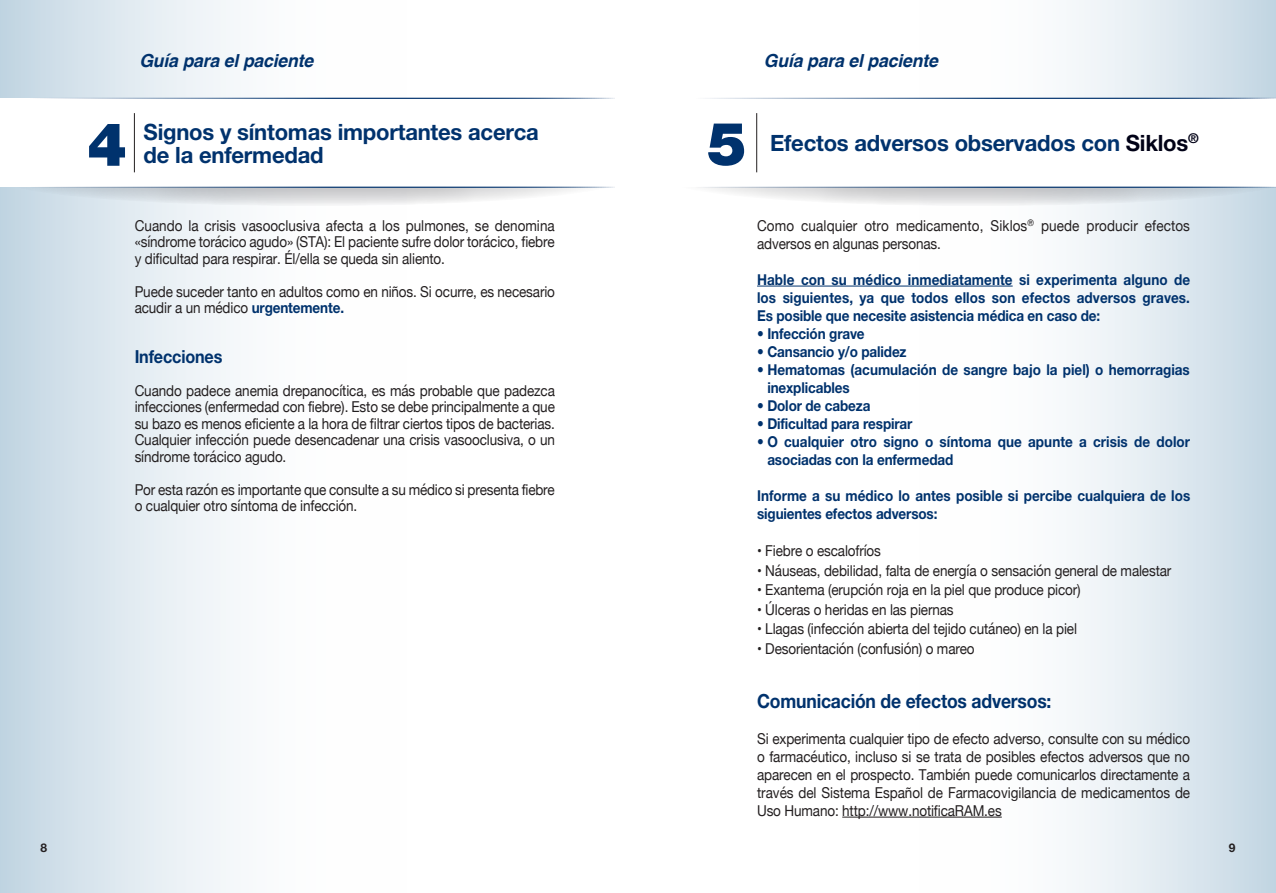
<style>
.page{position:relative;width:1276px;height:893px;background:#fff}
.page>*{position:absolute;margin:0;border:0;box-sizing:border-box;transform-origin:0 0}
.t1{font:900 60px "Helvetica Neue";color:#00326d}
.t2{font:700 22.5px "Helvetica Neue LT Std";letter-spacing:-.01em;color:#00326d}
.t3{font:700 19.5px "Helvetica Neue LT Std";letter-spacing:-.01em;color:#00326d;scale:.9 1}
.t4{font:italic 700 18px "Helvetica";letter-spacing:-.01em;color:#00326d}
.t5{font:700 18px "Helvetica Neue LT Std";letter-spacing:-.01em;color:#00326d;scale:.9 1}
.t6{font:15px/16.5px "Helvetica Neue";letter-spacing:-.01em;color:#231f20;text-align:justify;scale:.9 1}
.t7{font:700 15px/18px "Helvetica Neue LT Std";letter-spacing:-.01em;color:#00326d;scale:.9 1}
.t8{font:15px/18px "Helvetica Neue";letter-spacing:.01em;color:#231f20;scale:.9 1}
.t9{font:700 12px "Helvetica Neue LT Std";color:#231f20}
.s1{color:#000116}
.s2{font-family:"Helvetica Neue LT Std";font-weight:700;color:#00326d}
</style>
<div class="page">
<div style="left:0;top:0;width:406px;height:893px;background:linear-gradient(to right,#cadbe6,#fff)"></div>
<div style="left:918px;top:0;width:358px;height:893px;background:linear-gradient(to right,#fff,#cbdce7)"></div>
<svg style="left:711px;top:188px;width:565px;height:18px"></svg>
<div style="left:638px;top:99px;width:638px;height:88px;background:#fff"></div>
<hr style="left:688px;top:98px;width:588px;height:1px;background:#00326d">
<hr style="left:688px;top:187px;width:588px;height:1px;background:#00326d">
<svg style="left:0;top:153px;width:625px;height:53px"></svg>
<div style="left:0;top:99px;width:638px;height:88px;background:#fff"></div>
<hr style="left:23px;top:98px;width:592px;height:1px;background:#00326d">
<hr style="left:23px;top:187px;width:592px;height:1px;background:#00326d">
<hr style="left:134px;top:113px;width:1px;height:59px;background:#231f20">
<hr style="left:757px;top:286px;width:255px;height:1px;background:#00326d">
<hr style="left:842px;top:817px;width:159px;height:1px;background:#231f20">
<hr style="left:756px;top:113px;width:1px;height:59px;background:#231f20">
<p class="t9" style="left:40px;top:840px;width:8px">8</p>
<p class="t4" style="left:139px;top:46px;width:175px">Guía para el paciente</p>
<p class="t4" style="left:764px;top:46px;width:175px">Guía para el paciente</p>
<h1 class="t1" style="left:87px;top:109px;width:41px">4</h1>
<h2 class="t2" style="left:144px;top:118px;width:397px">Signos y síntomas importantes acerca</h2>
<h2 class="t2" style="left:144px;top:141px;width:181px">de la enfermedad</h2>
<h1 class="t1" style="left:707px;top:108px;width:41px">5</h1>
<h2 class="t2" style="left:770px;top:129px;width:430px">Efectos adversos observados con <span class="s1">Siklos</span><sup>®</sup></h2>
<p class="t6" style="left:135px;top:218px;width:468px">Cuando la crisis vasooclusiva afecta a los pulmones, se denomina «síndrome torácico agudo» (STA): El paciente sufre dolor torácico, fiebre y dificultad para respirar. Él/ella se queda sin aliento.</p>
<p class="t6" style="left:135px;top:284px;width:468px">Puede suceder tanto en adultos como en niños. Si ocurre, es necesario acudir a un médico <span class="s2">urgentemente.</span></p>
<p class="t5" style="left:135px;top:345px;width:99px">Infecciones</p>
<p class="t6" style="left:135px;top:383px;width:468px">Cuando padece anemia drepanocítica, es más probable que padezca infecciones (enfermedad con fiebre). Esto se debe principalmente a que su bazo es menos eficiente a la hora de filtrar ciertos tipos de bacterias.<br>Cualquier infección puede desencadenar una crisis vasooclusiva, o un síndrome torácico agudo.</p>
<p class="t6" style="left:135px;top:482px;width:468px">Por esta razón es importante que consulte a su médico si presenta fiebre o cualquier otro síntoma de infección.</p>
<p class="t8" style="left:757px;top:217px;width:482px">Como cualquier otro medicamento, Siklos<sup>®</sup> puede producir efectos adversos en algunas personas.</p>
<p class="t7" style="left:757px;top:270px;width:483px;text-align:justify">Hable con su médico inmediatamente si experimenta alguno de los siguientes, ya que todos ellos son efectos adversos graves.<br>Es posible que necesite asistencia médica en caso de:</p>
<p class="t7" style="left:757px;top:324px;width:121px">• Infección grave</p>
<p class="t7" style="left:757px;top:342px;width:168px">• Cansancio y/o palidez</p>
<p class="t7" style="left:767px;top:360px;width:471px;text-indent:-10px">• Hematomas (acumulación de sangre bajo la piel) o hemorragias inexplicables</p>
<p class="t7" style="left:757px;top:396px;width:127px">• Dolor de cabeza</p>
<p class="t7" style="left:757px;top:414px;width:174px">• Dificultad para respirar</p>
<p class="t7" style="left:767px;top:432px;width:471px;text-indent:-10px">• O cualquier otro signo o síntoma que apunte a crisis de dolor asociadas con la enfermedad</p>
<p class="t7" style="left:757px;top:486px;width:483px">Informe a su médico lo antes posible si percibe cualquiera de los siguientes efectos adversos:</p>
<p class="t6" style="left:757px;top:543px;width:139px">• Fiebre o escalofríos</p>
<p class="t6" style="left:757px;top:563px;width:462px">• Náuseas, debilidad, falta de energía o sensación general de malestar</p>
<p class="t6" style="left:757px;top:582px;width:361px">• Exantema (erupción roja en la piel que produce picor)</p>
<p class="t6" style="left:757px;top:602px;width:220px">• Úlceras o heridas en las piernas</p>
<p class="t6" style="left:757px;top:621px;width:357px">• Llagas (infección abierta del tejido cutáneo) en la piel</p>
<p class="t6" style="left:757px;top:641px;width:243px">• Desorientación (confusión) o mareo</p>
<h3 class="t3" style="left:757px;top:689px;width:329px">Comunicación de efectos adversos:</h3>
<p class="t6" style="left:757px;top:730px;width:483px;line-height:18px">Si experimenta cualquier tipo de efecto adverso, consulte con su médico o farmacéutico, incluso si se trata de posibles efectos adversos que no aparecen en el prospecto. También puede comunicarlos directamente a través del Sistema Español de Farmacovigilancia de medicamentos de Uso Humano: http://www.notificaRAM.es</p>
<p class="t9" style="left:1229px;top:840px;width:8px">9</p>
</div>
